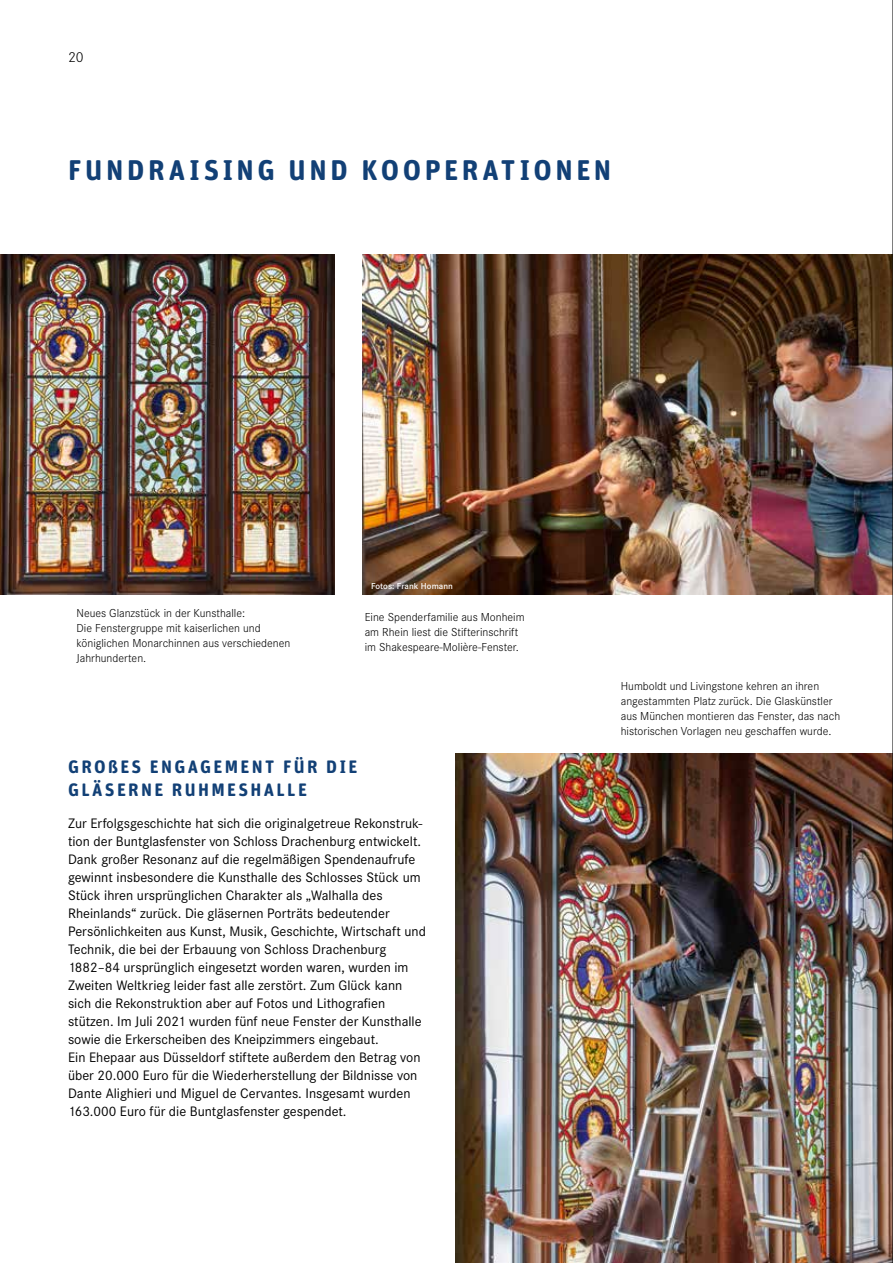
<style>
.page{position:relative;width:893px;height:1263px;background:#fff}
.page>*{position:absolute;margin:0;border:0;box-sizing:border-box;transform-origin:0 0}
.t1{font:700 28.5px "Unit Rounded Pro";letter-spacing:.125em;color:#124076}
.t2{font:700 18px/22.5px "Unit Rounded Pro";letter-spacing:.13em;color:#124076}
.t3{font:300 15px "Corporate S";color:#000}
.t4{font:14.25px/18px "Corporate S";color:#000}
.t5{font:300 12px/15px "Corporate S";color:#000}
.t6{font:600 9px "Corporate S";letter-spacing:.005em;color:#fff}
</style>
<div class="page">
<img style="left:0;top:254px;width:334px;height:341px">
<img style="left:363px;top:254px;width:529px;height:341px">
<img style="left:455px;top:753px;width:437px;height:510px">
<hr style="left:892px;top:0;width:1px;height:1263px;background:#000">
<p class="t3" style="left:68px;top:49px;width:17px">20</p>
<h1 class="t1" style="left:68px;top:150px;width:545px">FUNDRAISING UND KOOPERATIONEN</h1>
<p class="t5" style="left:77px;top:606px;width:215px">Neues Glanzstück in der Kunsthalle:<br>Die Fenstergruppe mit kaiserlichen und königlichen Monarchinnen aus verschiedenen Jahrhunderten.</p>
<p class="t6" style="left:371px;top:581px;width:83px">Fotos: Frank Homann</p>
<p class="t5" style="left:365px;top:610px;width:161px">Eine Spenderfamilie aus Monheim am Rhein liest die Stifterinschrift im Shakespeare-Molière-Fenster.</p>
<p class="t2" style="left:68px;top:755px;width:291px">GROSES ENGAGEMENT FÜR DIE<br>GLÄSERNE RUHMESHALLE</p>
<p class="t4" style="left:68px;top:814px;width:359px">Zur Erfolgsgeschichte hat sich die originalgetreue Rekonstruk&shy;tion der Buntglasfenster von Schloss Drachenburg entwickelt.<br>Dank großer Resonanz auf die regelmäßigen Spendenaufrufe gewinnt insbesondere die Kunsthalle des Schlosses Stück um Stück ihren ursprünglichen Charakter als „Walhalla des Rheinlands“ zurück. Die gläsernen Porträts bedeutender Persönlichkeiten aus Kunst, Musik, Geschichte, Wirtschaft und Technik, die bei der Erbauung von Schloss Drachenburg 1882–84 ursprünglich eingesetzt worden waren, wurden im Zweiten Weltkrieg leider fast alle zerstört. Zum Glück kann sich die Rekonstruktion aber auf Fotos und Lithografien stützen. Im Juli 2021 wurden fünf neue Fenster der Kunsthalle sowie die Erkerscheiben des Kneipzimmers eingebaut.<br>Ein Ehepaar aus Düsseldorf stiftete außerdem den Betrag von über 20.000 Euro für die Wiederherstellung der Bildnisse von Dante Alighieri und Miguel de Cervantes. Insgesamt wurden 163.000 Euro für die Buntglasfenster gespendet.</p>
<p class="t5" style="left:621px;top:678px;width:221px">Humboldt und Livingstone kehren an ihren angestammten Platz zurück. Die Glaskünstler aus München montieren das Fenster, das nach historischen Vorlagen neu geschaffen wurde.</p>
</div>
